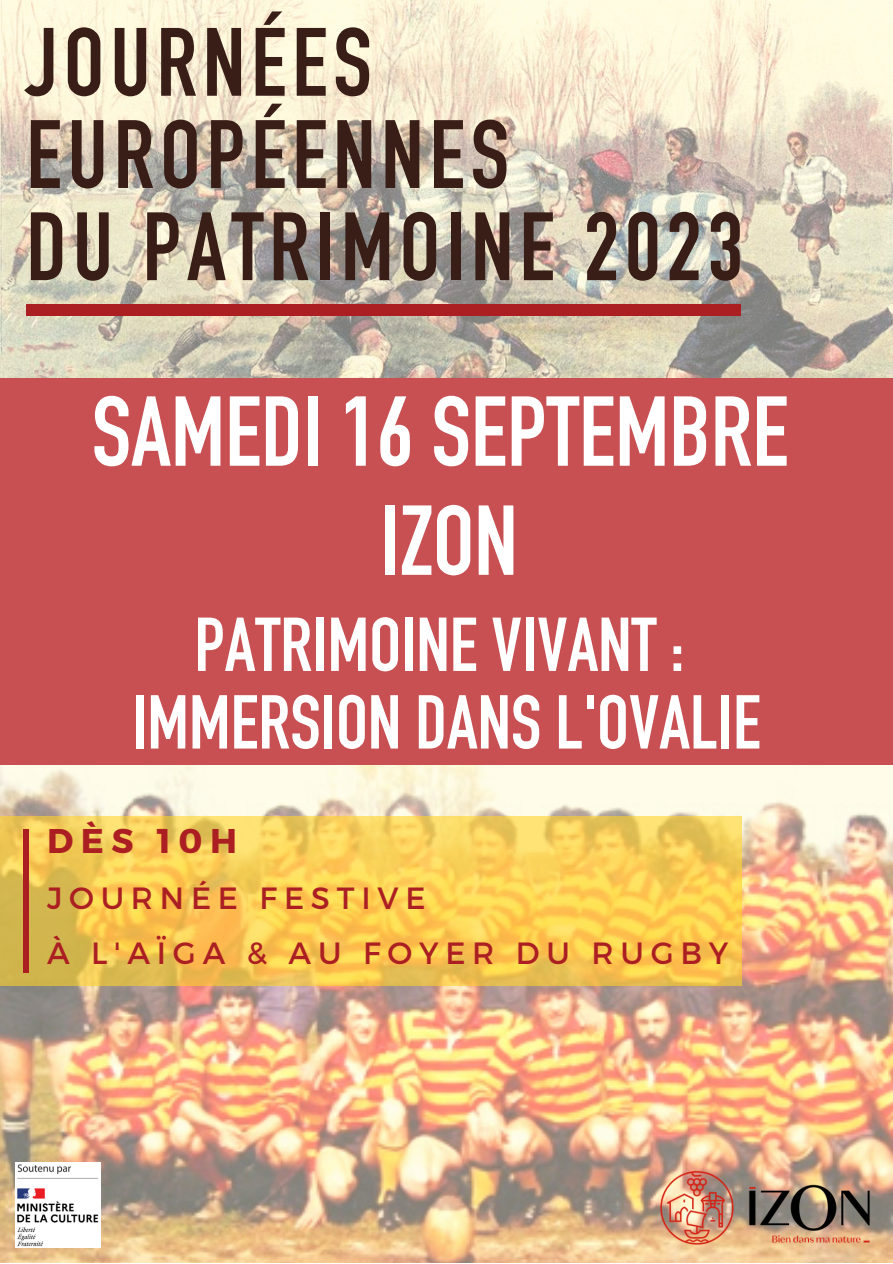
<style>
.page{position:relative;width:893px;height:1264px;background:#fff}
.page>*{position:absolute;margin:0;border:0;box-sizing:border-box;transform-origin:0 0}
.t1{font:97.35px "DIN Engschrift Std";color:#fff}
.t2{font:95.25px "DIN Engschrift Std";letter-spacing:.06em;color:#381e16}
.t3{font:75px "DIN Engschrift Std";color:#fff}
.t4{font:700 34.35px "Montserrat";letter-spacing:.22em;color:#ab1f23}
.t5{font:30.75px "Montserrat";letter-spacing:.22em;color:#ab1f23}
</style>
<div class="page">
<img style="left:0;top:764px;width:892px;height:498px">
<svg style="left:0;top:816px;width:741px;height:169px;background:#f5ca55"></svg>
<img style="left:0;top:0;width:892px;height:378px">
<div style="left:26px;top:305px;width:715px;height:10px;background:#ab1f23"></div>
<div style="left:0;top:378px;width:892px;height:386px;background:#c84f52"></div>
<div style="left:23px;top:829px;width:5px;height:143px;background:#ab1f23"></div>
<img style="left:16px;top:1162px;width:85px;height:85px">
<img style="left:660px;top:1170px;width:215px;height:77px">
<p class="t2" style="left:26px;top:28px;width:347px">JOURNÉES</p>
<p class="t2" style="left:26px;top:120px;width:484px">EUROPÉENNES</p>
<p class="t2" style="left:26px;top:212px;width:718px">DU PATRIMOINE 2023</p>
<p class="t1" style="left:92px;top:396px;width:698px">SAMEDI 16 SEPTEMBRE</p>
<p class="t1" style="left:380px;top:505px;width:139px">IZON</p>
<p class="t3" style="left:194px;top:617px;width:491px">PATRIMOINE VIVANT :</p>
<p class="t3" style="left:132px;top:695px;width:630px">IMMERSION DANS L'OVALIE</p>
<p class="t4" style="left:47px;top:818px;width:191px">DÈS 10H</p>
<p class="t5" style="left:47px;top:877px;width:380px">JOURNÉE FESTIVE</p>
<p class="t5" style="left:47px;top:932px;width:683px">À L'AÏGA &amp; AU FOYER DU RUGBY</p>
</div>
